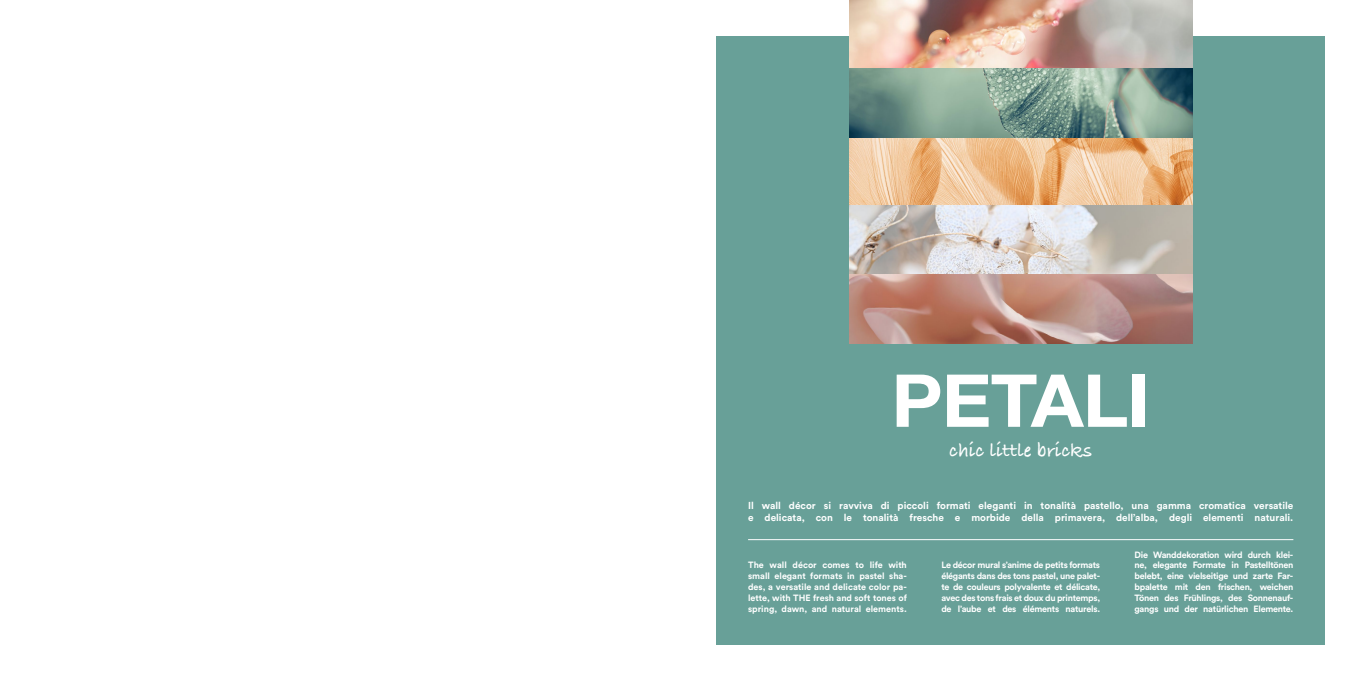
<style>
.page{position:relative;width:1361px;height:681px;background:#fff}
.page>*{position:absolute;margin:0;border:0;box-sizing:border-box;transform-origin:0 0}
.t1{font:700 73px "Helvetica Neue LT Std";letter-spacing:-.01em;color:#fff;scale:1.05 1}
.t2{font:700 20.4px "Bradley Hand ITCTT";color:#fff}
.t3{font:700 10px/12px "Circular Std";color:#fff}
.t4{font:700 9px/10.8px "Circular Std";letter-spacing:-.03em;color:#fff;text-align:justify}
</style>
<div class="page">
<div style="left:716px;top:36px;width:609px;height:608px;background:#68a098"></div>
<img style="left:849px;top:0;width:343px;height:343px">
<hr style="left:748px;top:539px;width:545px;height:1px;background:#fff">
<h1 class="t1" style="left:891px;top:355px;width:248px">PETALI</h1>
<h2 class="t2" style="left:949px;top:434px;width:145px">chic little bricks</h2>
<p class="t3" style="left:748px;top:499px;width:547px">Il wall décor si ravviva di piccoli formati eleganti in tonalità pastello, una gamma cromatica versatile e delicata, con le tonalità fresche e morbide della primavera, dell’alba, degli elementi naturali.</p>
<p class="t4" style="left:748px;top:559px;width:160px">The wall décor comes to life with small elegant formats in pastel sha&shy;des, a versatile and delicate color pa&shy;lette, with THE fresh and soft tones of spring, dawn, and natural elements.</p>
<p class="t4" style="left:941px;top:559px;width:160px">Le décor mural s’anime de petits formats élégants dans des tons pastel, une palet&shy;te de couleurs polyvalente et délicate, avec des tons frais et doux du printemps, de l’aube et des éléments naturels.</p>
<p class="t4" style="left:1134px;top:548px;width:160px">Die Wanddekoration wird durch klei&shy;ne, elegante Formate in Pastelltönen belebt, eine vielseitige und zarte Far&shy;bpalette mit den frischen, weichen Tönen des Frühlings, des Sonnenauf&shy;gangs und der natürlichen Elemente.</p>
</div>
